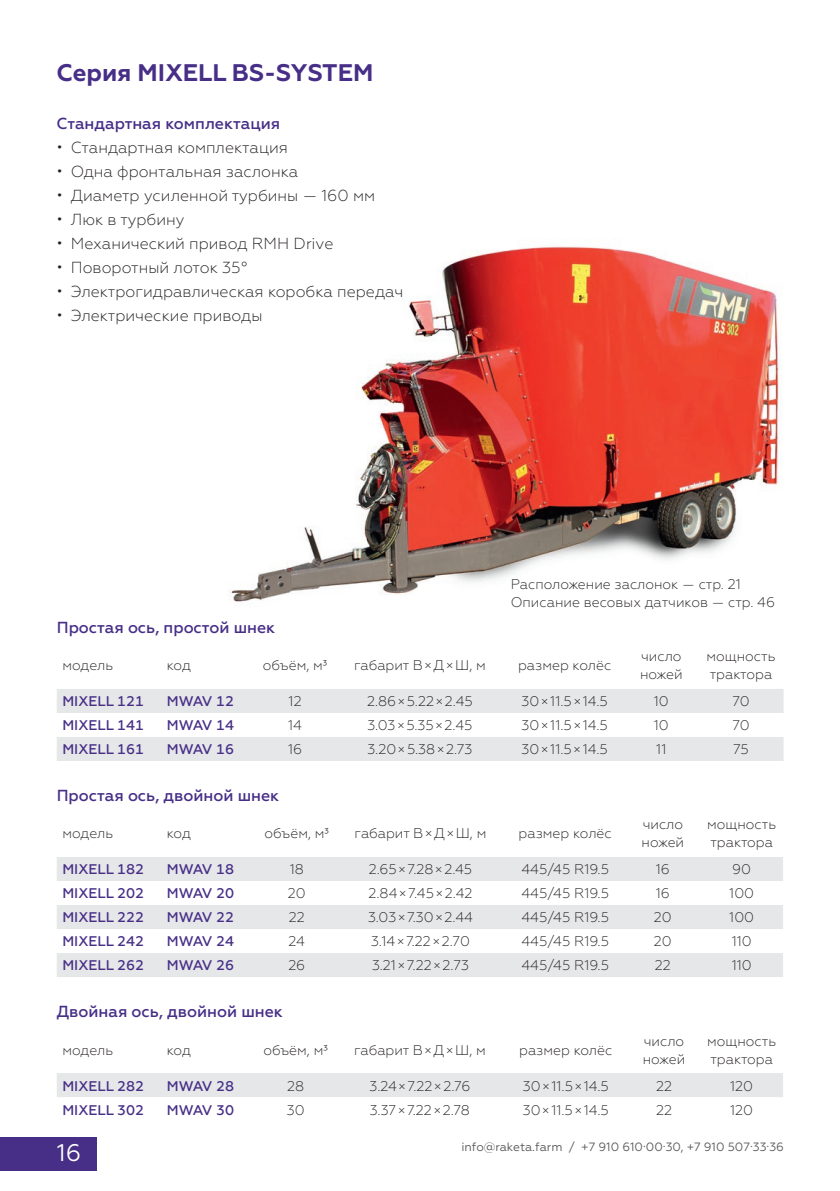
<style>
.page{position:relative;width:840px;height:1191px;background:#fff}
.page>*{position:absolute;margin:0;border:0;box-sizing:border-box;transform-origin:0 0}
.t1{font:700 24px "Geometria";color:#472f87}
.t2{font:24px "Geometria";color:#fff}
.t3{font:300 16px "Geometria";color:#231f20}
.t4{font:500 16px "Geometria";color:#472f87}
.t5{font:300 14px/18px "Geometria";color:#231f20}
.t6{font:500 14px "Geometria";color:#472f87}
.t7{font:12px "Geometria";color:#57585a}
</style>
<div class="page">
<div style="left:0;top:1137px;width:97px;height:33px;background:#472f87"></div>
<img style="left:230px;top:246px;width:551px;height:356px">
<svg style="left:57px;top:689px;width:726px;height:72px;fill:#e6e7e9"></svg>
<svg style="left:57px;top:857px;width:725px;height:120px;fill:#e6e7e9"></svg>
<div style="left:57px;top:1073px;width:725px;height:24px;background:#e6e7e9"></div>
<h1 class="t1" style="left:56px;top:58px;width:318px">Серия MIXELL BS-SYSTEM</h1>
<p class="t4" style="left:57px;top:114px;width:225px">Стандартная комплектация</p>
<p class="t3" style="left:57px;top:138px;width:233px">• Стандартная комплектация</p>
<p class="t3" style="left:57px;top:162px;width:243px">• Одна фронтальная заслонка</p>
<p class="t3" style="left:57px;top:186px;width:320px">• Диаметр усиленной турбины — 160 мм</p>
<p class="t3" style="left:57px;top:210px;width:129px">• Люк в турбину</p>
<p class="t3" style="left:57px;top:234px;width:278px">• Механический привод RMH Drive</p>
<p class="t3" style="left:57px;top:258px;width:192px">• Поворотный лоток 35°</p>
<p class="t3" style="left:57px;top:282px;width:348px">• Электрогидравлическая коробка передач</p>
<p class="t3" style="left:57px;top:306px;width:207px">• Электрические приводы</p>
<p class="t5" style="left:510px;top:575px;width:265px">Расположение заслонок — стр. 21<br>Описание весовых датчиков — стр. 46</p>
<p class="t4" style="left:57px;top:618px;width:220px">Простая ось, простой шнек</p>
<p class="t5" style="left:62px;top:656px;width:52px">модель</p>
<p class="t5" style="left:167px;top:656px;width:26px">код</p>
<p class="t5" style="left:263px;top:656px;width:66px">объём, м³</p>
<p class="t5" style="left:354px;top:656px;width:133px">габарит В×Д×Ш, м</p>
<p class="t5" style="left:518px;top:656px;width:95px">размер колёс</p>
<p class="t5" style="left:639px;top:647px;width:44px">число ножей</p>
<p class="t5" style="left:706px;top:647px;width:70px">мощность трактора</p>
<p class="t6" style="left:62px;top:693px;width:83px">MIXELL 121</p>
<p class="t6" style="left:167px;top:693px;width:69px">MWAV 12</p>
<p class="t5" style="left:288px;top:692px;width:15px">12</p>
<p class="t5" style="left:367px;top:692px;width:107px">2.86×5.22×2.45</p>
<p class="t5" style="left:521px;top:692px;width:88px">30×11.5×14.5</p>
<p class="t5" style="left:653px;top:692px;width:16px">10</p>
<p class="t5" style="left:732px;top:692px;width:19px">70</p>
<p class="t6" style="left:62px;top:717px;width:83px">MIXELL 141</p>
<p class="t6" style="left:167px;top:717px;width:69px">MWAV 14</p>
<p class="t5" style="left:288px;top:716px;width:15px">14</p>
<p class="t5" style="left:367px;top:716px;width:107px">3.03×5.35×2.45</p>
<p class="t5" style="left:521px;top:716px;width:88px">30×11.5×14.5</p>
<p class="t5" style="left:653px;top:716px;width:16px">10</p>
<p class="t5" style="left:732px;top:716px;width:19px">70</p>
<p class="t6" style="left:62px;top:741px;width:83px">MIXELL 161</p>
<p class="t6" style="left:167px;top:741px;width:69px">MWAV 16</p>
<p class="t5" style="left:288px;top:740px;width:16px">16</p>
<p class="t5" style="left:367px;top:740px;width:106px">3.20×5.38×2.73</p>
<p class="t5" style="left:521px;top:740px;width:88px">30×11.5×14.5</p>
<p class="t5" style="left:656px;top:740px;width:12px">11</p>
<p class="t5" style="left:732px;top:740px;width:17px">75</p>
<p class="t4" style="left:57px;top:786px;width:224px">Простая ось, двойной шнек</p>
<p class="t5" style="left:62px;top:824px;width:52px">модель</p>
<p class="t5" style="left:167px;top:824px;width:26px">код</p>
<p class="t5" style="left:264px;top:824px;width:66px">объём, м³</p>
<p class="t5" style="left:354px;top:824px;width:133px">габарит В×Д×Ш, м</p>
<p class="t5" style="left:518px;top:824px;width:95px">размер колёс</p>
<p class="t5" style="left:641px;top:815px;width:44px">число ножей</p>
<p class="t5" style="left:707px;top:815px;width:70px">мощность трактора</p>
<p class="t6" style="left:62px;top:861px;width:83px">MIXELL 182</p>
<p class="t6" style="left:167px;top:861px;width:69px">MWAV 18</p>
<p class="t5" style="left:289px;top:860px;width:16px">18</p>
<p class="t5" style="left:368px;top:860px;width:105px">2.65×7.28×2.45</p>
<p class="t5" style="left:521px;top:860px;width:89px">445/45 R19.5</p>
<p class="t5" style="left:655px;top:860px;width:16px">16</p>
<p class="t5" style="left:731px;top:860px;width:20px">90</p>
<p class="t6" style="left:62px;top:885px;width:83px">MIXELL 202</p>
<p class="t6" style="left:167px;top:885px;width:69px">MWAV 20</p>
<p class="t5" style="left:288px;top:884px;width:19px">20</p>
<p class="t5" style="left:368px;top:884px;width:105px">2.84×7.45×2.42</p>
<p class="t5" style="left:521px;top:884px;width:89px">445/45 R19.5</p>
<p class="t5" style="left:655px;top:884px;width:16px">16</p>
<p class="t5" style="left:728px;top:884px;width:26px">100</p>
<p class="t6" style="left:62px;top:909px;width:83px">MIXELL 222</p>
<p class="t6" style="left:167px;top:909px;width:69px">MWAV 22</p>
<p class="t5" style="left:289px;top:908px;width:17px">22</p>
<p class="t5" style="left:368px;top:908px;width:106px">3.03×7.30×2.44</p>
<p class="t5" style="left:521px;top:908px;width:89px">445/45 R19.5</p>
<p class="t5" style="left:653px;top:908px;width:19px">20</p>
<p class="t5" style="left:728px;top:908px;width:26px">100</p>
<p class="t6" style="left:62px;top:933px;width:83px">MIXELL 242</p>
<p class="t6" style="left:167px;top:933px;width:69px">MWAV 24</p>
<p class="t5" style="left:288px;top:932px;width:18px">24</p>
<p class="t5" style="left:371px;top:932px;width:100px">3.14×7.22×2.70</p>
<p class="t5" style="left:521px;top:932px;width:89px">445/45 R19.5</p>
<p class="t5" style="left:653px;top:932px;width:19px">20</p>
<p class="t5" style="left:731px;top:932px;width:22px">110</p>
<p class="t6" style="left:62px;top:957px;width:83px">MIXELL 262</p>
<p class="t6" style="left:167px;top:957px;width:69px">MWAV 26</p>
<p class="t5" style="left:288px;top:956px;width:18px">26</p>
<p class="t5" style="left:372px;top:956px;width:98px">3.21×7.22×2.73</p>
<p class="t5" style="left:521px;top:956px;width:89px">445/45 R19.5</p>
<p class="t5" style="left:654px;top:956px;width:17px">22</p>
<p class="t5" style="left:731px;top:956px;width:22px">110</p>
<p class="t4" style="left:57px;top:1002px;width:228px">Двойная ось, двойной шнек</p>
<p class="t5" style="left:62px;top:1040px;width:52px">модель</p>
<p class="t5" style="left:167px;top:1040px;width:26px">код</p>
<p class="t5" style="left:263px;top:1040px;width:66px">объём, м³</p>
<p class="t5" style="left:354px;top:1040px;width:133px">габарит В×Д×Ш, м</p>
<p class="t5" style="left:519px;top:1040px;width:95px">размер колёс</p>
<p class="t5" style="left:642px;top:1031px;width:44px">число ножей</p>
<p class="t5" style="left:707px;top:1031px;width:70px">мощность трактора</p>
<p class="t6" style="left:62px;top:1077px;width:83px">MIXELL 282</p>
<p class="t6" style="left:167px;top:1077px;width:69px">MWAV 28</p>
<p class="t5" style="left:287px;top:1076px;width:19px">28</p>
<p class="t5" style="left:369px;top:1076px;width:102px">3.24×7.22×2.76</p>
<p class="t5" style="left:522px;top:1076px;width:88px">30×11.5×14.5</p>
<p class="t5" style="left:655px;top:1076px;width:17px">22</p>
<p class="t5" style="left:729px;top:1076px;width:24px">120</p>
<p class="t6" style="left:62px;top:1101px;width:83px">MIXELL 302</p>
<p class="t6" style="left:167px;top:1101px;width:69px">MWAV 30</p>
<p class="t5" style="left:286px;top:1100px;width:19px">30</p>
<p class="t5" style="left:370px;top:1100px;width:101px">3.37×7.22×2.78</p>
<p class="t5" style="left:522px;top:1100px;width:88px">30×11.5×14.5</p>
<p class="t5" style="left:655px;top:1100px;width:17px">22</p>
<p class="t5" style="left:729px;top:1100px;width:24px">120</p>
<h1 class="t2" style="left:57px;top:1139px;width:26px">16</h1>
<p class="t7" style="left:461px;top:1140px;width:324px">info@raketa.farm / +7 910 610·00·30, +7 910 507·33·36</p>
</div>
